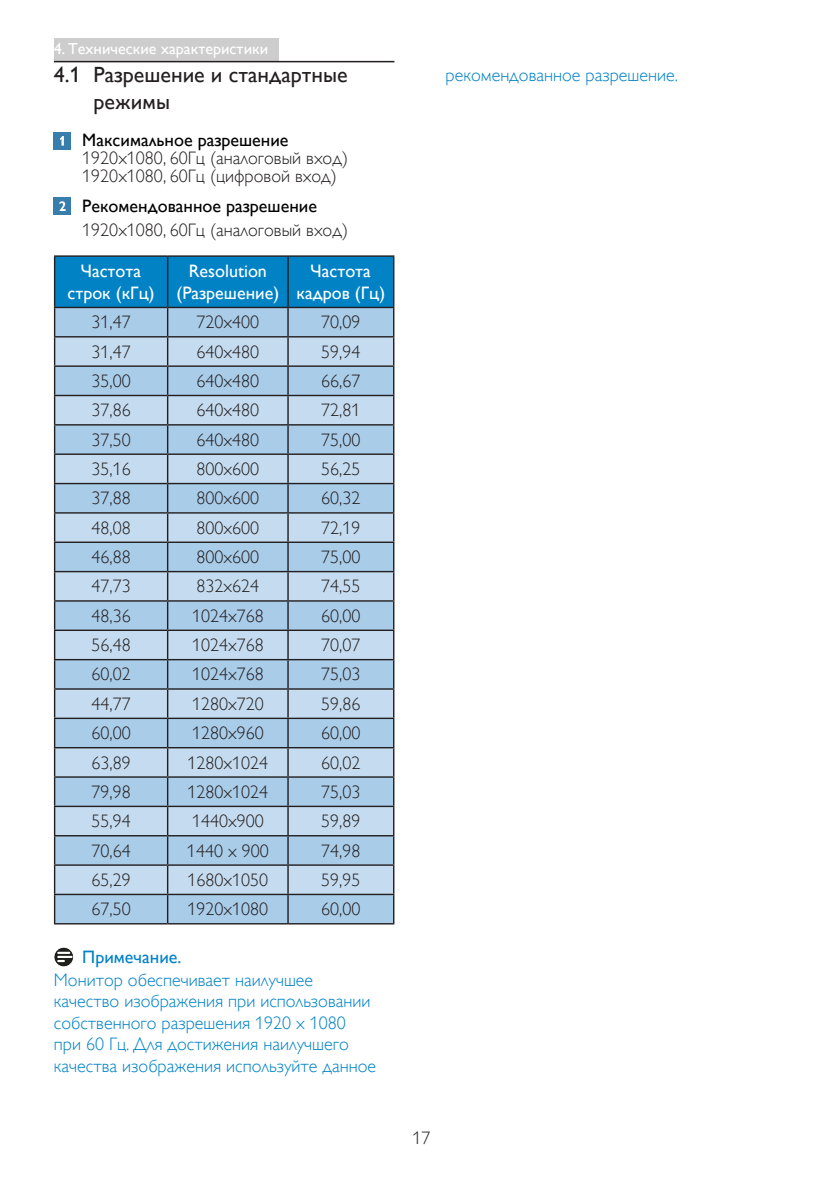
<style>
.page{position:relative;width:840px;height:1191px;background:#fff}
.page>*{position:absolute;margin:0;border:0;box-sizing:border-box;transform-origin:0 0}
.t1{font:22px/26.4px "Gill Sans Alt One WGL";color:#231f20}
.t2{font:18px "Gill Sans Alt One WGL Light";color:#231f20}
.Note_body{font:18px/21.6px "Gill Sans Alt One WGL Light";color:#0082c5}
.t3{font:18px/22px "Gill Sans Alt One WGL";color:#fff;text-align:center}
.Heading_4{font:18px "Gill Sans Alt One WGL";color:#000}
.Heading_4-2{font:18px "Gill Sans Alt One WGL";color:#0082c5}
.t4{font:16px "Gill Sans Alt One WGL";color:#fff}
</style>
<div class="page">
<div style="left:54px;top:38px;width:224px;height:24px;background:#cdcdcd"></div>
<hr style="left:54px;top:61px;width:340px;height:1px;background:#231f20">
<div style="left:54px;top:132px;width:17px;height:17px;background:#377eac"></div>
<svg style="left:60px;top:136px;width:4px;height:10px"></svg>
<div style="left:54px;top:198px;width:17px;height:17px;background:#377eac"></div>
<svg style="left:59px;top:201px;width:7px;height:10px"></svg>
<hr style="left:54px;top:255px;width:113px;height:2px;background:#231f20">
<hr style="left:167px;top:255px;width:121px;height:2px;background:#231f20">
<hr style="left:288px;top:255px;width:106px;height:2px;background:#231f20">
<svg style="left:54px;top:256px;width:340px;height:667px;background:#a0c3dd"></svg>
<hr style="left:54px;top:923px;width:113px;height:1px;background:#231f20">
<hr style="left:167px;top:923px;width:121px;height:1px;background:#231f20">
<hr style="left:288px;top:923px;width:106px;height:1px;background:#231f20">
<svg style="left:54px;top:947px;width:20px;height:19px"></svg>
<div style="left:54px;top:947px;width:20px;height:19px;border:1px solid #fff;border-radius:50%"></div>
<svg style="left:58px;top:951px;width:13px;height:11px"></svg>
<p class="t4" style="left:54px;top:38px;width:216px">4. Технические характеристики</p>
<p class="t1" style="left:94px;top:61px;width:255px;text-indent:-40px">4.1 Разрешение и стандартные режимы</p>
<p class="Heading_4" style="left:82px;top:128px;width:207px">Максимальное разрешение</p>
<p class="t2" style="left:82px;top:147px;width:267px">1920x1080, 60Гц (аналоговый вход)</p>
<p class="t2" style="left:82px;top:165px;width:256px">1920x1080, 60Гц (цифровой вход)</p>
<p class="Heading_4" style="left:82px;top:193px;width:236px">Рекомендованное разрешение</p>
<p class="t2" style="left:82px;top:218px;width:267px">1920x1080, 60Гц (аналоговый вход)</p>
<p class="t3" style="left:67px;top:260px;width:89px">Частота строк (кГц)</p>
<p class="t3" style="left:176px;top:260px;width:104px">Resolution (Разрешение)</p>
<p class="t3" style="left:296px;top:260px;width:90px">Частота кадров (Гц)</p>
<p class="t2" style="left:91px;top:310px;width:41px">31,47</p>
<p class="t2" style="left:196px;top:310px;width:64px">720x400</p>
<p class="t2" style="left:321px;top:310px;width:41px">70,09</p>
<p class="t2" style="left:91px;top:340px;width:41px">31,47</p>
<p class="t2" style="left:196px;top:340px;width:64px">640x480</p>
<p class="t2" style="left:321px;top:340px;width:41px">59,94</p>
<p class="t2" style="left:91px;top:369px;width:41px">35,00</p>
<p class="t2" style="left:196px;top:369px;width:64px">640x480</p>
<p class="t2" style="left:321px;top:369px;width:41px">66,67</p>
<p class="t2" style="left:91px;top:398px;width:41px">37,86</p>
<p class="t2" style="left:196px;top:398px;width:64px">640x480</p>
<p class="t2" style="left:321px;top:398px;width:41px">72,81</p>
<p class="t2" style="left:91px;top:428px;width:41px">37,50</p>
<p class="t2" style="left:196px;top:428px;width:64px">640x480</p>
<p class="t2" style="left:321px;top:428px;width:41px">75,00</p>
<p class="t2" style="left:91px;top:457px;width:41px">35,16</p>
<p class="t2" style="left:196px;top:457px;width:64px">800x600</p>
<p class="t2" style="left:321px;top:457px;width:41px">56,25</p>
<p class="t2" style="left:91px;top:486px;width:41px">37,88</p>
<p class="t2" style="left:196px;top:486px;width:64px">800x600</p>
<p class="t2" style="left:321px;top:486px;width:41px">60,32</p>
<p class="t2" style="left:91px;top:516px;width:41px">48,08</p>
<p class="t2" style="left:196px;top:516px;width:64px">800x600</p>
<p class="t2" style="left:321px;top:516px;width:41px">72,19</p>
<p class="t2" style="left:91px;top:545px;width:41px">46,88</p>
<p class="t2" style="left:196px;top:545px;width:64px">800x600</p>
<p class="t2" style="left:321px;top:545px;width:41px">75,00</p>
<p class="t2" style="left:91px;top:574px;width:41px">47,73</p>
<p class="t2" style="left:196px;top:574px;width:64px">832x624</p>
<p class="t2" style="left:321px;top:574px;width:41px">74,55</p>
<p class="t2" style="left:91px;top:604px;width:41px">48,36</p>
<p class="t2" style="left:192px;top:604px;width:73px">1024x768</p>
<p class="t2" style="left:321px;top:604px;width:41px">60,00</p>
<p class="t2" style="left:91px;top:633px;width:41px">56,48</p>
<p class="t2" style="left:192px;top:633px;width:73px">1024x768</p>
<p class="t2" style="left:321px;top:633px;width:41px">70,07</p>
<p class="t2" style="left:91px;top:662px;width:41px">60,02</p>
<p class="t2" style="left:192px;top:662px;width:73px">1024x768</p>
<p class="t2" style="left:321px;top:662px;width:41px">75,03</p>
<p class="t2" style="left:91px;top:692px;width:41px">44,77</p>
<p class="t2" style="left:192px;top:692px;width:73px">1280x720</p>
<p class="t2" style="left:321px;top:692px;width:41px">59,86</p>
<p class="t2" style="left:91px;top:721px;width:41px">60,00</p>
<p class="t2" style="left:192px;top:721px;width:73px">1280x960</p>
<p class="t2" style="left:321px;top:721px;width:41px">60,00</p>
<p class="t2" style="left:91px;top:750px;width:41px">63,89</p>
<p class="t2" style="left:187px;top:750px;width:82px">1280x1024</p>
<p class="t2" style="left:321px;top:750px;width:41px">60,02</p>
<p class="t2" style="left:91px;top:780px;width:41px">79,98</p>
<p class="t2" style="left:187px;top:780px;width:82px">1280x1024</p>
<p class="t2" style="left:321px;top:780px;width:41px">75,03</p>
<p class="t2" style="left:91px;top:809px;width:41px">55,94</p>
<p class="t2" style="left:192px;top:809px;width:73px">1440x900</p>
<p class="t2" style="left:321px;top:809px;width:41px">59,89</p>
<p class="t2" style="left:91px;top:838px;width:41px">70,64</p>
<p class="t2" style="left:187px;top:838px;width:83px">1440 x 900</p>
<p class="t2" style="left:321px;top:838px;width:41px">74,98</p>
<p class="t2" style="left:91px;top:868px;width:41px">65,29</p>
<p class="t2" style="left:187px;top:868px;width:82px">1680x1050</p>
<p class="t2" style="left:321px;top:868px;width:41px">59,95</p>
<p class="t2" style="left:91px;top:897px;width:41px">67,50</p>
<p class="t2" style="left:187px;top:897px;width:82px">1920x1080</p>
<p class="t2" style="left:321px;top:897px;width:41px">60,00</p>
<p class="Heading_4-2" style="left:82px;top:944px;width:101px">Примечание.</p>
<p class="Note_body" style="left:54px;top:968px;width:323px">Монитор обеспечивает наилучшее качество изображения при использовании собственного разрешения 1920 x 1080 при 60 Гц. Для достижения наилучшего качества изображения используйте данное</p>
<p class="Note_body" style="left:445px;top:64px;width:234px">рекомендованное разрешение.</p>
<p class="t2" style="left:412px;top:1126px;width:19px">17</p>
</div>
